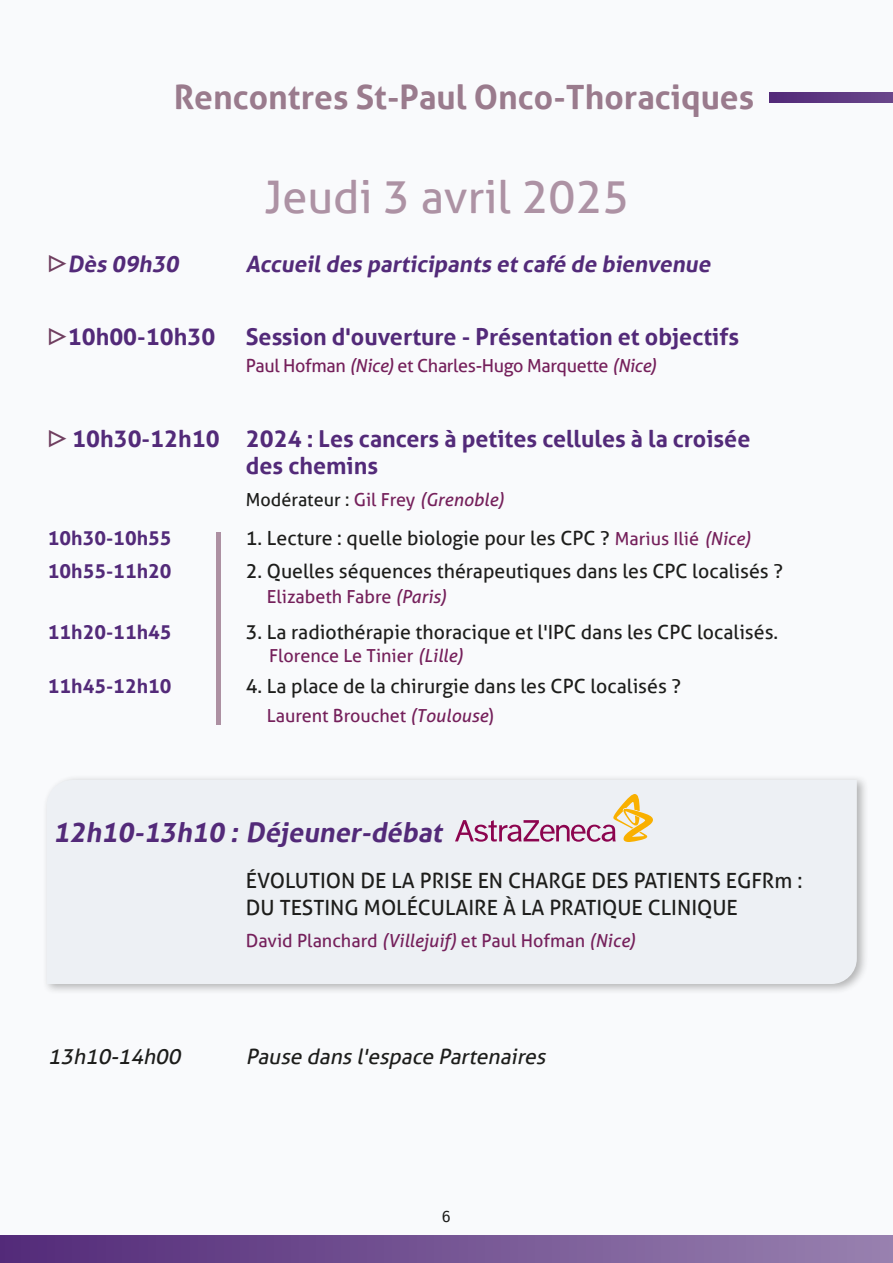
<style>
.page{position:relative;width:893px;height:1263px;background:#f9fafc}
.page>*{position:absolute;margin:0;border:0;box-sizing:border-box;transform-origin:0 0}
.t1{font:45px "Aller";color:#ad92a4}
.t2{font:700 33.45px "Aller";color:#9a7b8d}
.t3{font:italic 700 27px "Aller";color:#532a79}
.t4{font:700 23.25px/27px "Aller";color:#532a79}
.t5{font:italic 700 22.5px "Aller";color:#532a79}
.t6{font:21px/27px "Aller";color:#1d1d1b}
.t7{font:italic 21px "Aller";color:#1d1d1b}
.t8{font:19.5px "Aller";color:#1d1d1b}
.t9{font:700 19.5px "Aller";color:#532a79}
.t10{font:18px "Aller";color:#75205b}
.t11{font:18px "Aller";letter-spacing:-.02em;color:#75205b}
.t12{font:18px "Aller";color:#1d1d1b}
.t13{font:15px "Menlo";color:#1d1d1b}
.s1{font-family:"Templars Cipher Plus";font-weight:400;font-style:normal;font-size:23.7px;color:#703f60}
.s2{font-family:"Templars Cipher Plus";font-weight:400;font-size:23.7px;color:#703f60}
.s3{font-style:italic}
.s4{color:#75205b}
.s5{font-style:italic;color:#75205b}
.s6{font-size:18px;color:#75205b}
.s7{font-style:italic;font-size:18px;color:#75205b}
</style>
<div class="page">
<div style="left:0;top:1235px;width:893px;height:28px;background:linear-gradient(to right,#532a79,#9881af)"></div>
<svg style="left:770px;top:93px;width:123px;height:10px"></svg>
<div style="left:42px;top:774px;width:827px;height:220px;background:#1d1d1b;opacity:.32"></div>
<div style="left:47px;top:780px;width:810px;height:204px;background:#edf0f4"></div>
<svg style="left:455px;top:794px;width:198px;height:48px"></svg>
<hr style="left:217px;top:532px;width:4px;height:192px;background:#ad90a2">
<p class="t2" style="left:174px;top:76px;width:582px">Rencontres St-Paul Onco-Thoraciques</p>
<p class="t1" style="left:265px;top:170px;width:366px">Jeudi 3 avril 2025</p>
<p class="t5" style="left:48px;top:250px;width:137px"><span class="s1">E</span> Dès 09h30</p>
<p class="t5" style="left:246px;top:250px;width:470px">Accueildes participants et café de bienvenue</p>
<p class="t4" style="left:48px;top:323px;width:169px"><span class="s2">E</span>10h00-10h30</p>
<p class="t4" style="left:246px;top:323px;width:495px">Session d'ouverture - Présentation et objectifs</p>
<p class="t11" style="left:246px;top:355px;width:412px">Paul Hofman <span class="s3">(Nice)</span> et Charles-Hugo Marquette <span class="s3">(Nice)</span></p>
<p class="t4" style="left:246px;top:425px;width:506px;text-indent:-198px"><span class="s2">E</span> 10h30-12h10 2024 : Les cancers à petites cellules à la croisée des chemins</p>
<p class="t12" style="left:246px;top:488px;width:260px">Modérateur : <span class="s4">Gil Frey</span> <span class="s5">(Grenoble)</span></p>
<p class="t9" style="left:48px;top:526px;width:125px">10h30-10h55</p>
<p class="t8" style="left:246px;top:526px;width:506px">1. Lecture : quelle biologie pour les CPC ? <span class="s6">Marius Ilié</span> <span class="s7">(Nice)</span></p>
<p class="t9" style="left:48px;top:559px;width:125px">10h55-11h20</p>
<p class="t8" style="left:246px;top:559px;width:539px">2. Quelles séquences thérapeutiques dans les CPC localisés ?</p>
<p class="t10" style="left:267px;top:586px;width:181px">Elizabeth Fabre <span class="s3">(Paris)</span></p>
<p class="t9" style="left:48px;top:620px;width:125px">11h20-11h45</p>
<p class="t8" style="left:246px;top:620px;width:534px">3. La radiothérapie thoracique et l'IPC dans les CPC localisés.</p>
<p class="t10" style="left:269px;top:644px;width:196px">Florence Le Tinier <span class="s3">(Lille)</span></p>
<p class="t9" style="left:48px;top:674px;width:125px">11h45-12h10</p>
<p class="t8" style="left:246px;top:674px;width:437px">4. La place de la chirurgie dans les CPC localisés ?</p>
<p class="t10" style="left:267px;top:704px;width:229px">Laurent Brouchet <span class="s3">(Toulouse</span>)</p>
<p class="t3" style="left:53px;top:815px;width:396px">12h10-13h10 : Déjeuner-débat</p>
<p class="t6" style="left:246px;top:867px;width:558px">ÉVOLUTION DE LA PRISE EN CHARGE DES PATIENTS EGFRm :<br>DU TESTING MOLÉCULAIRE À LA PRATIQUE CLINIQUE</p>
<p class="t10" style="left:246px;top:929px;width:391px">David Planchard <span class="s3">(Villejuif)</span> et Paul Hofman <span class="s3">(Nice)</span></p>
<p class="t7" style="left:48px;top:1043px;width:139px">13h10-14h00</p>
<p class="t7" style="left:246px;top:1043px;width:306px">Pause dans l'espace Partenaires</p>
<p class="t13" style="left:442px;top:1206px;width:11px">6</p>
</div>
